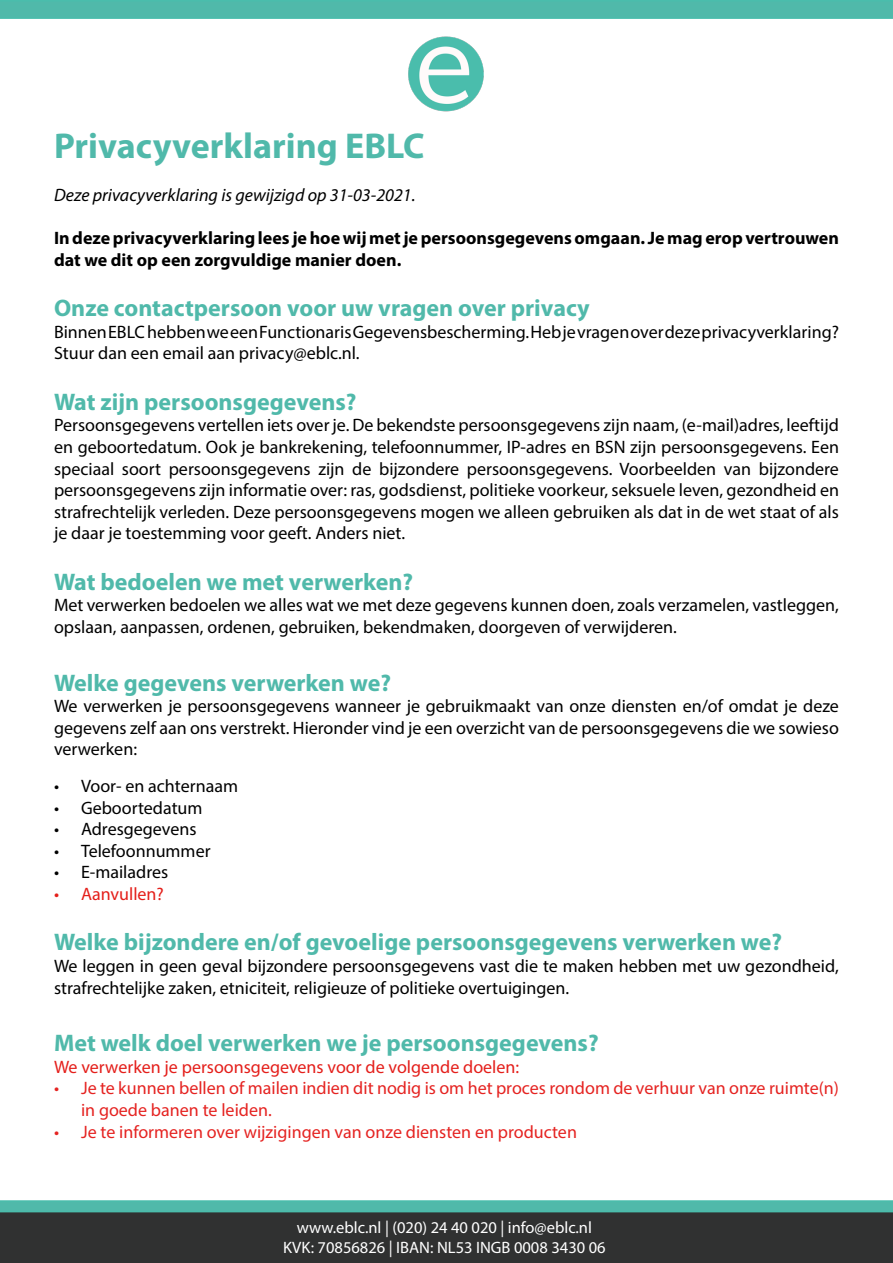
<style>
.page{position:relative;width:893px;height:1263px;background:#fff}
.page>*{position:absolute;margin:0;border:0;box-sizing:border-box;transform-origin:0 0}
.t1{font:700 36px "Myriad Pro";color:#50b9aa}
.t2{font:700 24px "Myriad Pro";color:#50b9aa}
.t3{font:18px/21.6px "Myriad Pro";color:#000}
.t4{font:18px/21.6px "Myriad Pro";color:#e52321}
.t5{font:700 18px/21.6px "Myriad Pro";color:#000}
.t6{font:18px "Myriad Pro";color:#e41f1b}
.t7{font:italic 18px "Myriad Pro";color:#000}
.t8{font:18px "Myriad Pro";color:#e41f1a}
.t9{font:16.5px/19.8px "Myriad Pro";color:#fff;text-align:center}
</style>
<div class="page">
<div style="left:0;top:0;width:893px;height:19px;background:#50b9aa"></div>
<div style="left:0;top:1212px;width:893px;height:51px;background:#303131"></div>
<svg style="left:0;top:1200px;width:893px;height:12px;background:#52bbac"></svg>
<img style="left:408px;top:37px;width:76px;height:75px">
<h1 class="t1" style="left:54px;top:122px;width:372px">Privacyverklaring EBLC</h1>
<p class="t7" style="left:54px;top:184px;width:363px">Deze privacyverklaring is gewijzigd op 31-03-2021.</p>
<p class="t5" style="left:54px;top:227px;width:786px">In deze privacyverklaring lees je hoe wij met je persoonsgegevens omgaan. Je mag erop vertrouwen dat we dit op een zorgvuldige manier doen.</p>
<h2 class="t2" style="left:54px;top:292px;width:537px">Onze contactpersoon voor uw vragen over privacy</h2>
<p class="t3" style="left:54px;top:321px;width:786px">Binnen EBLC hebben we een Functionaris Gegevensbescherming. Heb je vragen over deze privacyverklaring?<br>Stuur dan een email aan privacy@eblc.nl.</p>
<h2 class="t2" style="left:54px;top:386px;width:304px">Wat zijn persoonsgegevens?</h2>
<p class="t3" style="left:54px;top:414px;width:786px;text-align:justify">Persoonsgegevens vertellen iets over je. De bekendste persoonsgegevens zijn naam, (e-mail)adres, leeftijd en geboortedatum. Ook je bankrekening, telefoonnummer, IP-adres en BSN zijn persoonsgegevens. Een speciaal soort persoonsgegevens zijn de bijzondere persoonsgegevens. Voorbeelden van bijzondere persoonsgegevens zijn informatie over: ras, godsdienst, politieke voorkeur, seksuele leven, gezondheid en strafrechtelijk verleden. Deze persoonsgegevens mogen we alleen gebruiken als dat in de wet staat of als je daar je toestemming voor geeft. Anders niet.</p>
<h2 class="t2" style="left:54px;top:566px;width:361px">Wat bedoelen we met verwerken?</h2>
<p class="t3" style="left:54px;top:594px;width:786px">Met verwerken bedoelen we alles wat we met deze gegevens kunnen doen, zoals verzamelen, vastleggen, opslaan, aanpassen, ordenen, gebruiken, bekendmaken, doorgeven of verwijderen.</p>
<h2 class="t2" style="left:54px;top:667px;width:339px">Welke gegevens verwerken we?</h2>
<p class="t3" style="left:54px;top:695px;width:786px;text-align:justify">We verwerken je persoonsgegevens wanneer je gebruikmaakt van onze diensten en/of omdat je deze gegevens zelf aan ons verstrekt. Hieronder vind je een overzicht van de persoonsgegevens die we sowieso verwerken:</p>
<p class="t3" style="left:54px;top:775px;width:186px">• Voor- en achternaam</p>
<p class="t3" style="left:54px;top:796px;width:150px">• Geboortedatum</p>
<p class="t3" style="left:54px;top:818px;width:144px">• Adresgegevens</p>
<p class="t3" style="left:54px;top:840px;width:158px">• Telefoonnummer</p>
<p class="t3" style="left:54px;top:861px;width:116px">• E-mailadres</p>
<p class="t8" style="left:54px;top:883px;width:111px">• Aanvullen?</p>
<h2 class="t2" style="left:54px;top:927px;width:730px">Welke bijzondere en/of gevoelige persoonsgegevens verwerken we?</h2>
<p class="t3" style="left:54px;top:955px;width:786px">We leggen in geen geval bijzondere persoonsgegevens vast die te maken hebben met uw gezondheid, strafrechtelijke zaken, etniciteit, religieuze of politieke overtuigingen.</p>
<h2 class="t2" style="left:54px;top:1027px;width:546px">Met welk doel verwerken we je persoonsgegevens?</h2>
<p class="t6" style="left:54px;top:1056px;width:467px">We verwerken je persoonsgegevens voor de volgende doelen:</p>
<p class="t4" style="left:81px;top:1077px;width:759px;text-indent:-27px">• Je te kunnen bellen of mailen indien dit nodig is om het proces rondom de verhuur van onze ruimte(n) in goede banen te leiden.</p>
<p class="t4" style="left:54px;top:1120px;width:524px">• Je te informeren over wijzigingen van onze diensten en producten</p>
<p class="t9" style="left:283px;top:1218px;width:324px">www.eblc.nl | (020) 24 40 020 | info@eblc.nl<br>KVK: 70856826 | IBAN: NL53 INGB 0008 3430 06</p>
</div>
